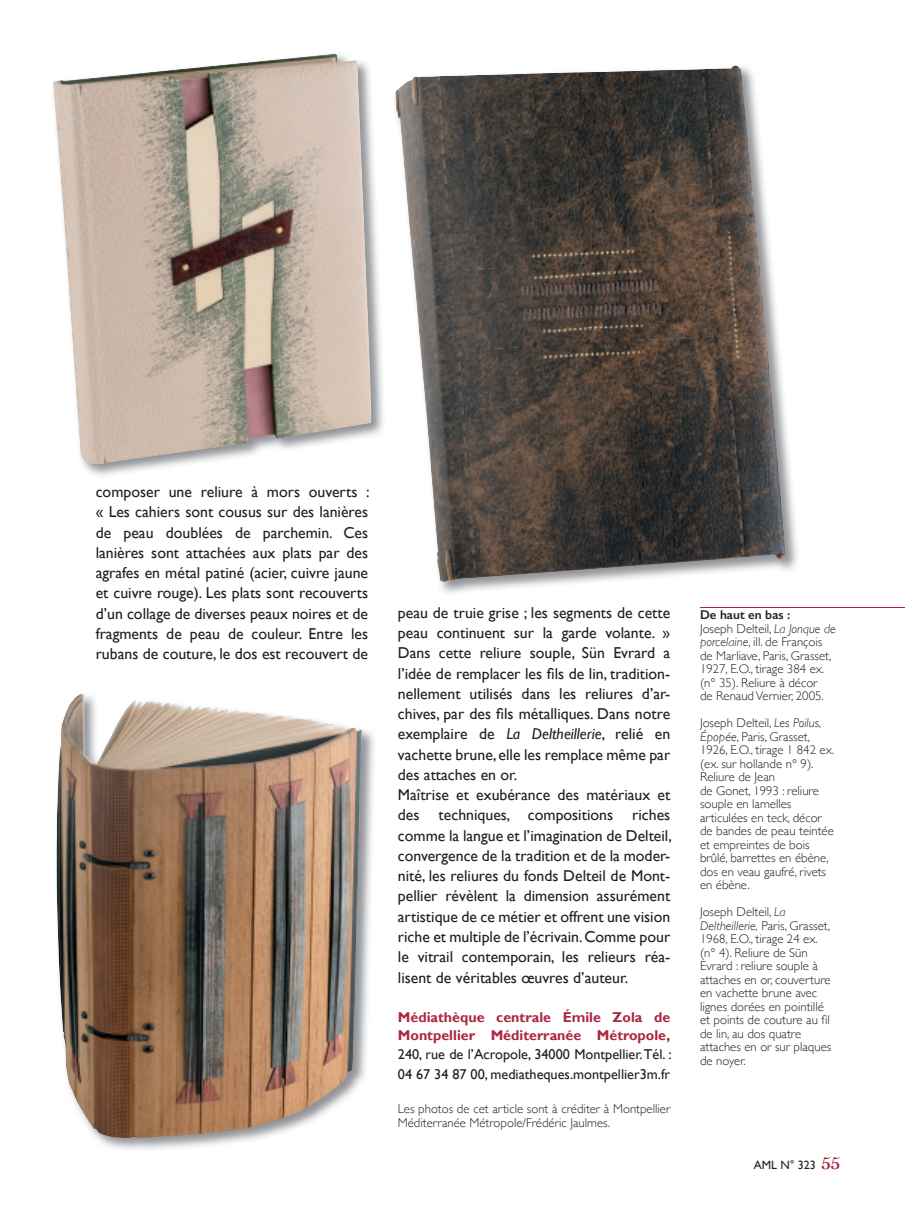
<style>
.page{position:relative;width:915px;height:1212px;background:#fff}
.page>*{position:absolute;margin:0;border:0;box-sizing:border-box;transform-origin:0 0}
.t1{font:15.75px/20.2px "Gill Sans";color:#231f20}
.t2{font:14.25px/20.2px "Gill Sans";color:#231f20}
.t3{font:700 14.25px/18.8px "Gill Sans";color:#aa283f}
.t4{font:300 12.75px/13.5px "Gill Sans";color:#231f20}
.t5{font:12px "Gill Sans";color:#231f20}
.s1{font-style:italic}
.s2{font-weight:600}
.s3{font-family:"Cochin";font-weight:700;font-size:18px;color:#aa283f}
</style>
<div class="page">
<hr style="left:699px;top:607px;width:205px;height:1px;background:#aa283f">
<img style="left:82px;top:53px;width:301px;height:423px">
<img style="left:53px;top:54px;width:318px;height:410px">
<img style="left:97px;top:729px;width:277px;height:420px">
<img style="left:56px;top:694px;width:306px;height:444px">
<img style="left:395px;top:76px;width:402px;height:517px">
<img style="left:437px;top:65px;width:348px;height:517px">
<p class="t1" style="left:96px;top:481px;width:275px;text-align:justify">composer une reliure à mors ouverts : « Les cahiers sont cousus sur des lanières de peau doublées de parchemin. Ces lanières sont attachées aux plats par des agrafes en métal patiné (acier, cuivre jaune et cuivre rouge). Les plats sont recouverts d’un collage de diverses peaux noires et de fragments de peau de couleur. Entre les rubans de couture, le dos est recouvert de</p>
<p class="t1" style="left:398px;top:602px;width:275px">peau de truie grise ; les segments de cette peau continuent sur la garde volante. » Dans cette reliure souple, Sün Evrard a l’idée de remplacer les fils de lin, tradition&shy;nellement utilisés dans les reliures d’ar&shy;chives, par des fils métalliques. Dans notre exemplaire de <span class="s1">La Deltheillerie</span>, relié en vachette brune, elle les remplace même par des attaches en or.<br>Maîtrise et exubérance des matériaux et des techniques, compositions riches comme la langue et l’imagination de Delteil, convergence de la tradition et de la moder&shy;nité, les reliures du fonds Delteil de Mont&shy;pellier révèlent la dimension assurément artistique de ce métier et offrent une vision riche et multiple de l’écrivain.Comme pour le vitrail contemporain, les relieurs réa&shy;lisent de véritables œuvres d’auteur.</p>
<p class="t3" style="left:398px;top:1007px;width:274px">Médiathèque centrale Émile Zola de<br>Montpellier Méditerranée Métropole,</p>
<p class="t2" style="left:398px;top:1044px;width:275px">240, rue de l’Acropole, 34000 Montpellier. Tél. :<br>04 67 34 87 00, mediatheques.montpellier3m.fr</p>
<p class="t4" style="left:398px;top:1102px;width:274px">Les photos de cet article sont à créditer à Montpellier<br>Méditerranée Métropole/Frédéric Jaulmes.</p>
<p class="t4" style="left:699px;top:608px;width:137px"><span class="s2">De haut en bas :<br></span>Joseph Delteil, <span class="s1">La Jonque de porcelaine</span>, ill. de François de Marliave, Paris, Grasset,<br>1927, E.O., tirage 384 ex. (n° 35). Reliure à décor<br>de Renaud Vernier, 2005.</p>
<p class="t4" style="left:699px;top:716px;width:135px">Joseph Delteil, <span class="s1">Les Poilus,<br>Épopée</span>, Paris, Grasset,<br>1926, E.O., tirage 1 842 ex. (ex. sur hollande n° 9).<br>Reliure de Jean<br>de Gonet, 1993 : reliure souple en lamelles articulées en teck, décor de bandes de peau teintée et empreintes de bois brûlé, barrettes en ébène, dos en veau gaufré, rivets en ébène.</p>
<p class="t4" style="left:699px;top:905px;width:133px">Joseph Delteil, <span class="s1">La<br>Deltheillerie,</span> Paris, Grasset,<br>1968, E.O., tirage 24 ex. (n° 4). Reliure de Sün<br>Evrard : reliure souple à attaches en or, couverture en vachette brune avec lignes dorées en pointillé et points de couture au fil de lin, au dos quatre attaches en or sur plaques de noyer.</p>
<p class="t5" style="left:753px;top:1158px;width:88px">AML N° 323 <span class="s3">55</span></p>
</div>
